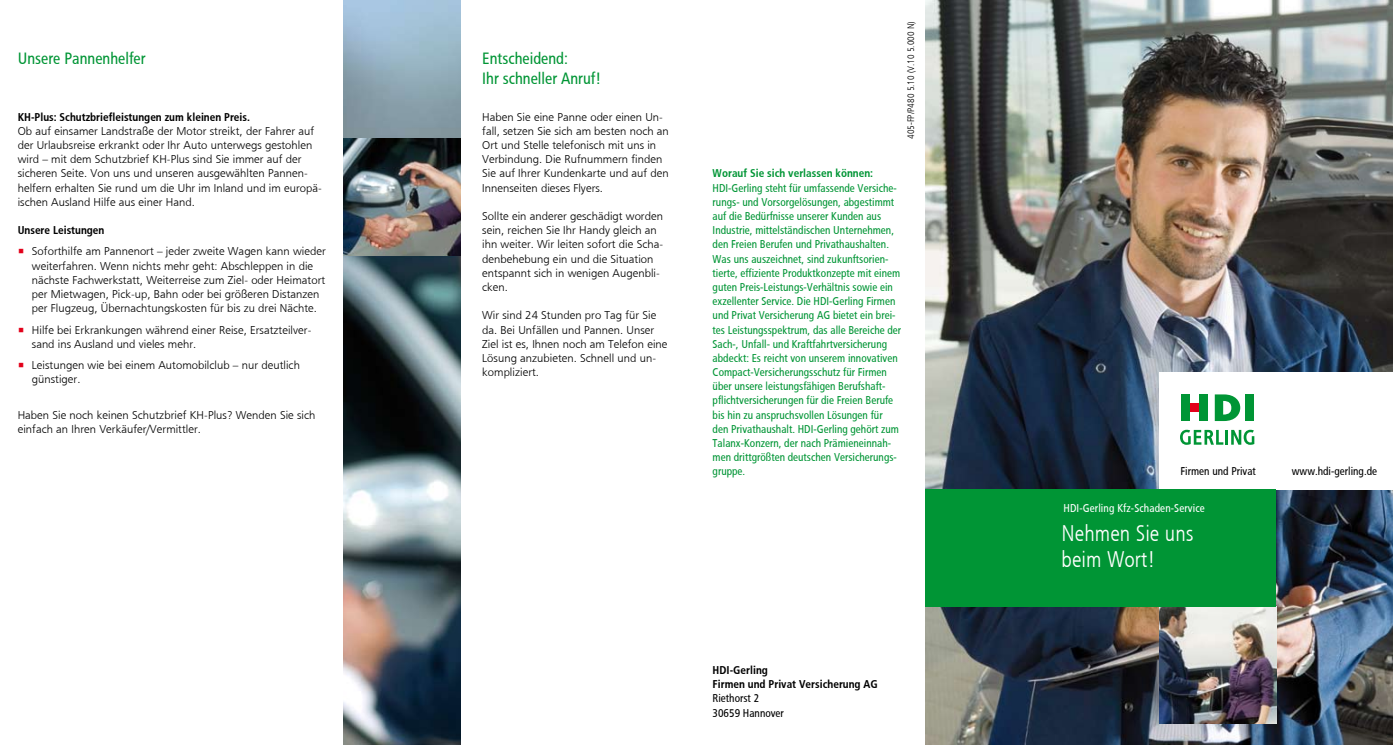
<style>
.page{position:relative;width:1393px;height:745px;background:#fff}
.page>*{position:absolute;margin:0;border:0;box-sizing:border-box;transform-origin:0 0}
.t1{font:22.5px/26.2px "HDI Gerling Sans Cond Light";color:#fff}
.t2{font:16.25px/20px "HDI Gerling Sans Cond Regular";color:#009535}
.t3{font:11.25px/14.1px "HDI Gerling Sans Light";letter-spacing:.005em;color:#000}
.t4{font:11.25px/14.1px "HDI Gerling Sans Cond Regular";color:#009535}
.t5{font:11.25px/14.1px "HDI Gerling Sans Cond Bold";color:#000}
.t6{font:11.25px/14.1px "HDI Gerling Sans Cond Regular";color:#000}
.t7{font:11.25px "HDI Gerling Sans Cond Regular";letter-spacing:.01em;color:#fff}
.t8{font:11.25px "HDI Gerling Sans Cond Bold";color:#009535}
.t9{font:9.38px "HDI Gerling Sans Cond Light";color:#000}
.s1{color:#e2001a}
</style>
<div class="page">
<img style="left:925px;top:0;width:468px;height:744px">
<img style="left:344px;top:0;width:117px;height:744px">
<img style="left:344px;top:138px;width:117px;height:117px">
<div style="left:1042px;top:489px;width:117px;height:117px;background:#009535"></div>
<div style="left:925px;top:489px;width:117px;height:117px;background:#009535"></div>
<div style="left:1159px;top:372px;width:117px;height:117px;background:#fff"></div>
<svg style="left:1180px;top:429px;width:74px;height:15px"></svg>
<svg style="left:1214px;top:394px;width:26px;height:27px"></svg>
<div style="left:1245px;top:394px;width:8px;height:27px;background:#009535"></div>
<div style="left:1198px;top:394px;width:9px;height:27px;background:#009535"></div>
<div style="left:1190px;top:403px;width:8px;height:9px;background:#e2001a"></div>
<div style="left:1181px;top:394px;width:9px;height:27px;background:#009535"></div>
<div style="left:1276px;top:372px;width:117px;height:117px;background:#fff"></div>
<img style="left:1159px;top:606px;width:117px;height:117px">
<div style="left:1159px;top:489px;width:117px;height:117px;background:#009535"></div>
<h2 class="t2" style="left:18px;top:49px;width:129px">Unsere Pannenhelfer</h2>
<p class="t5" style="left:18px;top:110px;width:234px">KH-Plus: Schutzbriefleistungen zum kleinen Preis.</p>
<p class="t3" style="left:18px;top:124px;width:306px">Ob auf einsamer Landstraße der Motor streikt, der Fahrer auf der Urlaubsreise erkrankt oder Ihr Auto unterwegs gestohlen wird – mit dem Schutzbrief KH-Plus sind Sie immer auf der sicheren Seite. Von uns und unseren ausgewählten Pannen&shy;helfern erhalten Sie rund um die Uhr im Inland und im europä&shy;ischen Ausland Hilfe aus einer Hand.</p>
<p class="t5" style="left:18px;top:223px;width:88px">Unsere Leistungen</p>
<p class="t3" style="left:32px;top:244px;width:295px;text-indent:-14px"><span class="s1">•</span> Soforthilfe am Pannenort – jeder zweite Wagen kann wieder weiterfahren. Wenn nichts mehr geht: Abschleppen in die nächste Fachwerkstatt, Weiterreise zum Ziel- oder Heimatort per Mietwagen, Pick-up, Bahn oder bei größeren Distanzen per Flugzeug, Übernachtungskosten für bis zu drei Nächte.</p>
<p class="t3" style="left:32px;top:322px;width:281px;text-indent:-14px"><span class="s1">•</span> Hilfe bei Erkrankungen während einer Reise, Ersatzteilver&shy;sand ins Ausland und vieles mehr.</p>
<p class="t3" style="left:32px;top:358px;width:269px;text-indent:-14px"><span class="s1">•</span> Leistungen wie bei einem Automobilclub – nur deutlich günstiger.</p>
<p class="t3" style="left:18px;top:407px;width:299px">Haben Sie noch keinen Schutzbrief KH-Plus? Wenden Sie sich einfach an Ihren Verkäufer/Vermittler.</p>
<h2 class="t2" style="left:482px;top:49px;width:120px">Entscheidend:<br>Ihr schneller Anruf!</h2>
<p class="t3" style="left:482px;top:110px;width:188px">Haben Sie eine Panne oder einen Un&shy;fall, setzen Sie sich am besten noch an Ort und Stelle telefonisch mit uns in Verbindung. Die Rufnummern finden Sie auf Ihrer Kundenkarte und auf den Innenseiten dieses Flyers.</p>
<p class="t3" style="left:482px;top:209px;width:182px">Sollte ein anderer geschädigt worden sein, reichen Sie Ihr Handy gleich an ihn weiter. Wir leiten sofort die Scha&shy;denbehebung ein und die Situation entspannt sich in wenigen Augenbli&shy;cken.</p>
<p class="t3" style="left:482px;top:308px;width:187px">Wir sind 24 Stunden pro Tag für Sie da. Bei Unfällen und Pannen. Unser<br>Ziel ist es, Ihnen noch am Telefon eine<br>Lösung anzubieten. Schnell und un&shy;kompliziert.</p>
<p class="t9" style="left:905px;top:139px;width:119px;rotate:-90deg">405-FP/P480 5.10 (V.10 5.000 N)</p>
<p class="t8" style="left:712px;top:167px;width:162px">Worauf Sie sich verlassen können:</p>
<p class="t4" style="left:712px;top:181px;width:190px">HDI-Gerling steht für umfassende Versiche&shy;rungs- und Vorsorgelösungen, abgestimmt auf die Bedürfnisse unserer Kunden aus Industrie, mittelständischen Unternehmen, den Freien Berufen und Privathaushalten.<br>Was uns auszeichnet, sind zukunftsorien&shy;tierte, effiziente Produktkonzepte mit einem guten Preis-Leistungs-Verhältnis sowie ein exzellenter Service. Die HDI-Gerling Firmen und Privat Versicherung AG bietet ein brei&shy;tes Leistungsspektrum, das alle Bereiche der Sach-, Unfall- und Kraftfahrtversicherung abdeckt: Es reicht von unserem innovativen Compact-Versicherungsschutz für Firmen über unsere leistungsfähigen Berufshaft&shy;pflichtversicherungen für die Freien Berufe bis hin zu anspruchsvollen Lösungen für den Privathaushalt. HDI-Gerling gehört zum Talanx-Konzern, der nach Prämieneinnah&shy;men drittgrößten deutschen Versicherungs&shy;gruppe.</p>
<p class="t5" style="left:712px;top:662px;width:167px">HDI-Gerling<br>Firmen und Privat Versicherung AG</p>
<p class="t6" style="left:712px;top:691px;width:73px">Riethorst 2<br>30659 Hannover</p>
<p class="t6" style="left:1180px;top:464px;width:77px">Firmen und Privat</p>
<p class="t6" style="left:1292px;top:464px;width:87px">www.hdi-gerling.de</p>
<p class="t7" style="left:1063px;top:501px;width:143px">HDI-Gerling Kfz-Schaden-Service</p>
<h1 class="t1" style="left:1061px;top:520px;width:134px">Nehmen Sie uns beim Wort!</h1>
</div>
